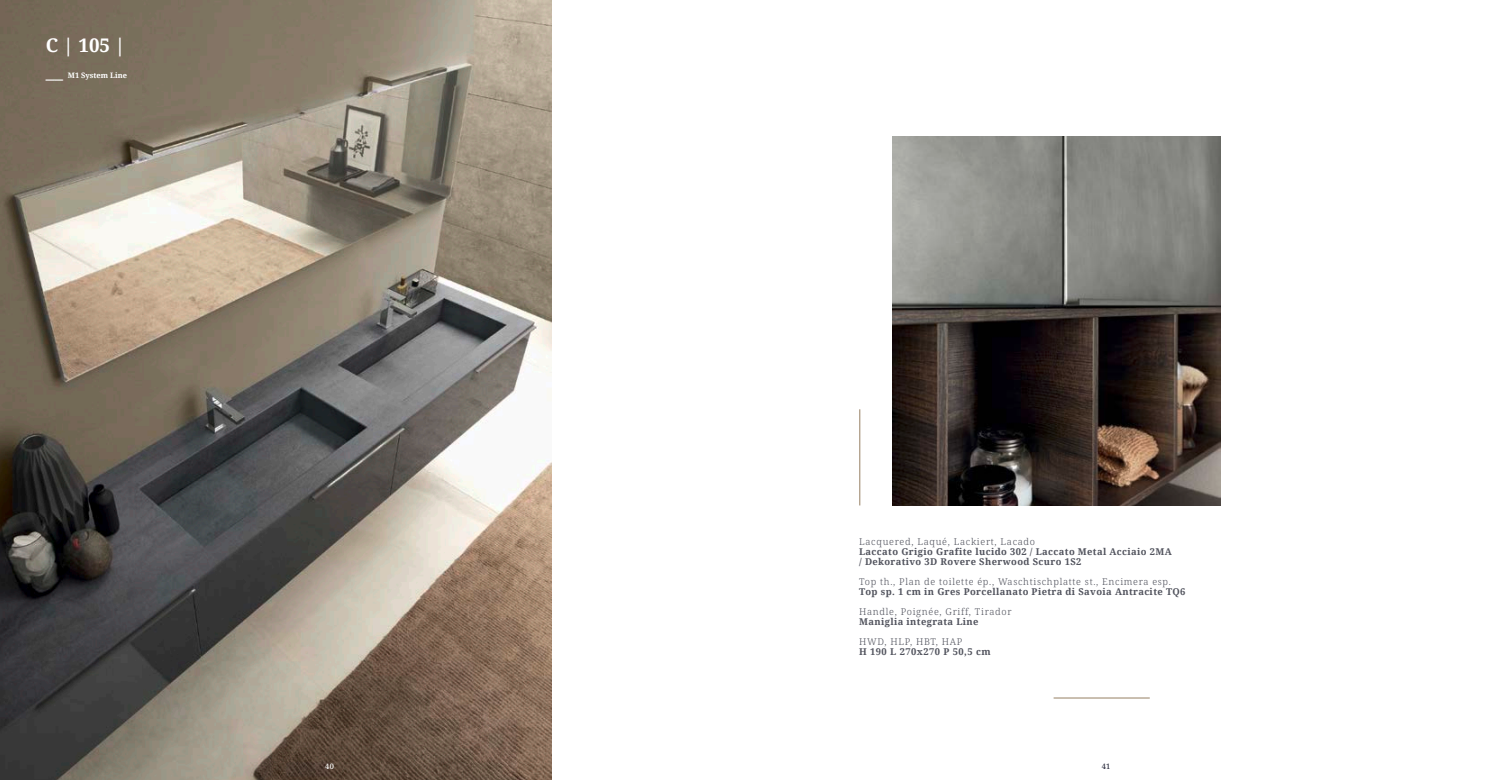
<style>
.page{position:relative;width:1489px;height:780px;background:#fff}
.page>*{position:absolute;margin:0;border:0;box-sizing:border-box;transform-origin:0 0}
.t1{font:700 18.75px/25.8px "Noto Serif";color:#fff}
.t2{font:700 9.38px/10px "Noto Serif";letter-spacing:.04em;color:#51535d}
.t3{font:300 9.38px "Noto Serif";letter-spacing:.075em;color:#51535d}
.t4{font:700 7.5px "Noto Serif";color:#fff}
.t5{font:500 7.5px "Noto Serif";color:#fff}
.t6{font:500 7.5px "Noto Serif";color:#28293b}
</style>
<div class="page">
<img style="left:0;top:0;width:551px;height:780px">
<img style="left:892px;top:137px;width:328px;height:368px">
<hr style="left:859px;top:409px;width:1px;height:96px;background:#ab9982">
<hr style="left:1053px;top:697px;width:96px;height:1px;background:#ab9982">
<h1 class="t1" style="left:46px;top:32px;width:81px">C | 105 | __</h1>
<p class="t4" style="left:68px;top:70px;width:61px">M1 System Line</p>
<p class="t3" style="left:859px;top:534px;width:177px">Lacquered, Laqué, Lackiert, Lacado</p>
<p class="t2" style="left:859px;top:546px;width:314px">Laccato Grigio Grafite lucido 302 / Laccato Metal Acciaio 2MA / Dekorativo 3D Rovere Sherwood Scuro 1S2</p>
<p class="t3" style="left:859px;top:574px;width:313px">Top th., Plan de toilette ép., Waschtischplatte st., Encimera esp.</p>
<p class="t2" style="left:859px;top:586px;width:328px">Top sp. 1 cm in Gres Porcellanato Pietra di Savoia Antracite TQ6</p>
<p class="t3" style="left:859px;top:604px;width:154px">Handle, Poignée, Griff, Tirador</p>
<p class="t2" style="left:859px;top:616px;width:121px">Maniglia integrata Line</p>
<p class="t3" style="left:859px;top:634px;width:105px">HWD, HLP, HBT, HAP</p>
<p class="t2" style="left:859px;top:646px;width:133px">H 190 L 270x270 P 50,5 cm</p>
<p class="t5" style="left:325px;top:761px;width:10px">40</p>
<p class="t6" style="left:1101px;top:761px;width:10px">41</p>
</div>
